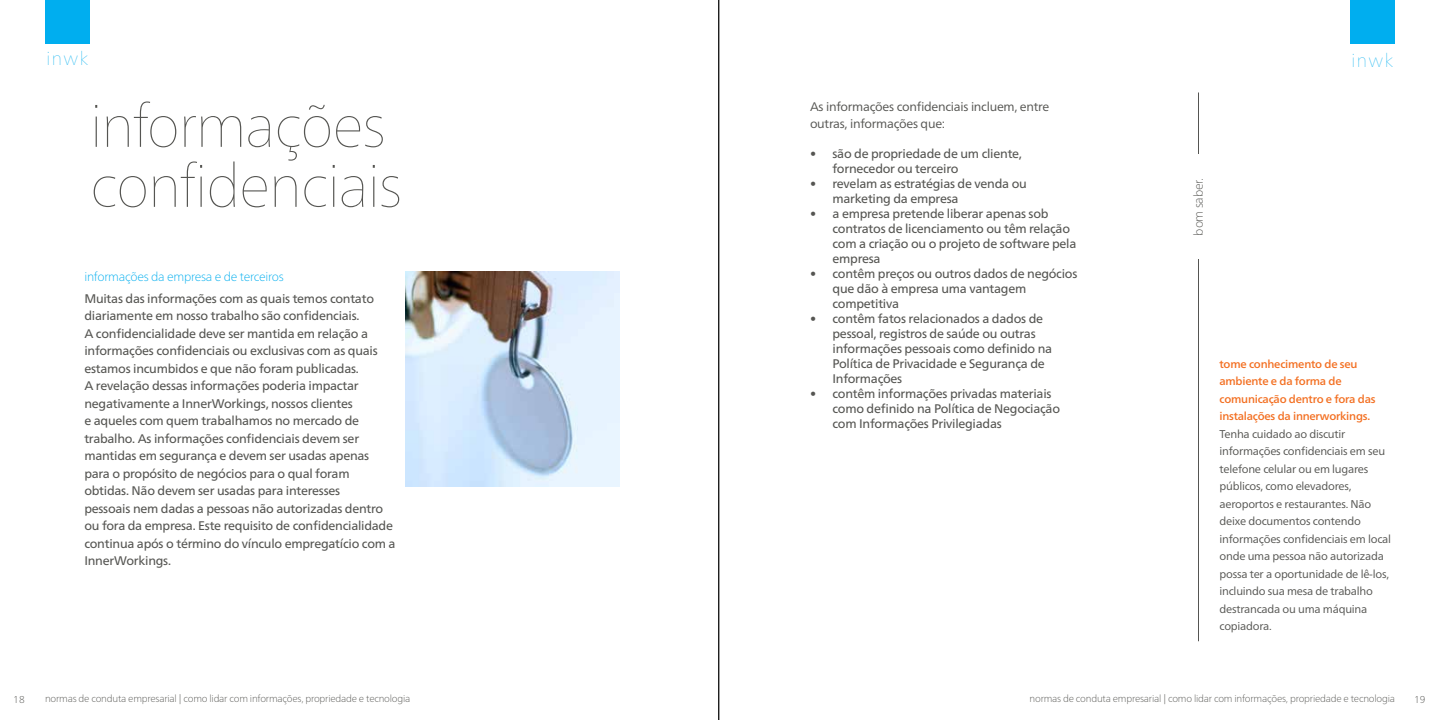
<style>
.page{position:relative;width:1440px;height:720px;background:#fff}
.page>*{position:absolute;margin:0;border:0;box-sizing:border-box;transform-origin:0 0}
.t1{font:200 60px/60px "Frutiger Neue LT Pro";letter-spacing:-.02em;color:#555552}
.t2{font:200 18.75px "Frutiger Neue LT Pro";letter-spacing:.075em;color:#00aeef}
.t3{font:12.5px/17.5px "Frutiger Neue LT Pro";letter-spacing:-.02em;color:#555552}
.t4{font:12.5px/17.5px "Frutiger Neue LT Pro";letter-spacing:-.02em;color:#555552}
.t5{font:100 12.5px "Frutiger Neue LT Pro";letter-spacing:-.02em;color:#00aeef}
.t6{font:100 12.5px "Frutiger Neue LT Pro";letter-spacing:-.02em;color:#555552}
.t7{font:11.25px/17.5px "Frutiger Neue LT Pro";letter-spacing:-.02em;color:#555552}
.t8{font:500 11.25px/17.5px "Frutiger Neue LT Pro";letter-spacing:-.02em;color:#f36f21}
.t9{font:100 10px "Frutiger Neue LT Pro";letter-spacing:-.02em;color:#555552}
</style>
<div class="page">
<div style="left:45px;top:0;width:45px;height:43px;background:#00aeef"></div>
<div style="left:1350px;top:0;width:45px;height:43px;background:#00aeef"></div>
<hr style="left:1198px;top:92px;width:1px;height:549px;background:#555552">
<div style="left:1185px;top:154px;width:27px;height:105px;background:#fff"></div>
<img style="left:405px;top:272px;width:215px;height:215px">
<hr style="left:718px;top:0;width:1px;height:720px;background:#000">
<h2 class="t2" style="left:47px;top:48px;width:43px">inwk</h2>
<h2 class="t2" style="left:1352px;top:49px;width:43px">inwk</h2>
<h1 class="t1" style="left:90px;top:95px;width:314px">informações confidenciais</h1>
<p class="t5" style="left:84px;top:269px;width:201px">informações da empresa e de terceiros</p>
<p class="t3" style="left:84px;top:289px;width:313px">Muitas das informações com as quais temos contato diariamente em nosso trabalho são confidenciais.<br>A confidencialidade deve ser mantida em relação a informações confidenciais ou exclusivas com as quais estamos incumbidos e que não foram publicadas.<br>A revelação dessas informações poderia impactar negativamente a InnerWorkings, nossos clientes<br>e aqueles com quem trabalhamos no mercado de trabalho. As informações confidenciais devem ser mantidas em segurança e devem ser usadas apenas para o propósito de negócios para o qual foram obtidas. Não devem ser usadas para interesses<br>pessoais nem dadas a pessoas não autorizadas dentro ou fora da empresa. Este requisito de confidencialidade continua após o término do vínculo empregatício com a InnerWorkings.</p>
<p class="t4" style="left:810px;top:98px;width:241px">As informações confidenciais incluem, entre outras, informações que:</p>
<p class="t3" style="left:832px;top:146px;width:191px;line-height:15px;text-indent:-22px">• são de propriedade de um cliente, fornecedor ou terceiro</p>
<p class="t3" style="left:832px;top:176px;width:196px;line-height:15px;text-indent:-22px">• revelam as estratégias de venda ou marketing da empresa</p>
<p class="t3" style="left:832px;top:206px;width:245px;line-height:15px;text-indent:-22px">• a empresa pretende liberar apenas sob contratos de licenciamento ou têm relação com a criação ou o projeto de software pela empresa</p>
<p class="t3" style="left:832px;top:266px;width:246px;line-height:15px;text-indent:-22px">• contêm preços ou outros dados de negócios que dão à empresa uma vantagem competitiva</p>
<p class="t3" style="left:832px;top:311px;width:221px;line-height:15px;text-indent:-22px">• contêm fatos relacionados a dados de pessoal, registros de saúde ou outras informações pessoais como definido na Política de Privacidade e Segurança de Informações</p>
<p class="t3" style="left:832px;top:386px;width:229px;line-height:15px;text-indent:-22px">• contêm informações privadas materiais como definido na Política de Negociação com Informações Privilegiadas</p>
<p class="t6" style="left:1191px;top:236px;width:59px;rotate:-90deg">bom saber.</p>
<p class="t8" style="left:1219px;top:355px;width:158px">tome conhecimento de seu ambiente e da forma de comunicação dentro e fora das instalações da innerworkings.</p>
<p class="t7" style="left:1219px;top:425px;width:173px">Tenha cuidado ao discutir informações confidenciais em seu telefone celular ou em lugares públicos, como elevadores, aeroportos e restaurantes. Não deixe documentos contendo informações confidenciais em local onde uma pessoa não autorizada possa ter a oportunidade de lê-los, incluindo sua mesa de trabalho destrancada ou uma máquina copiadora.</p>
<p class="t9" style="left:45px;top:693px;width:367px">normas de conduta empresarial | como lidar com informações, propriedade e tecnologia</p>
<p class="t9" style="left:1030px;top:693px;width:367px">normas de conduta empresarial | como lidar com informações, propriedade e tecnologia</p>
<p class="t9" style="left:13px;top:694px;width:13px">18</p>
<p class="t9" style="left:1414px;top:694px;width:13px">19</p>
</div>
